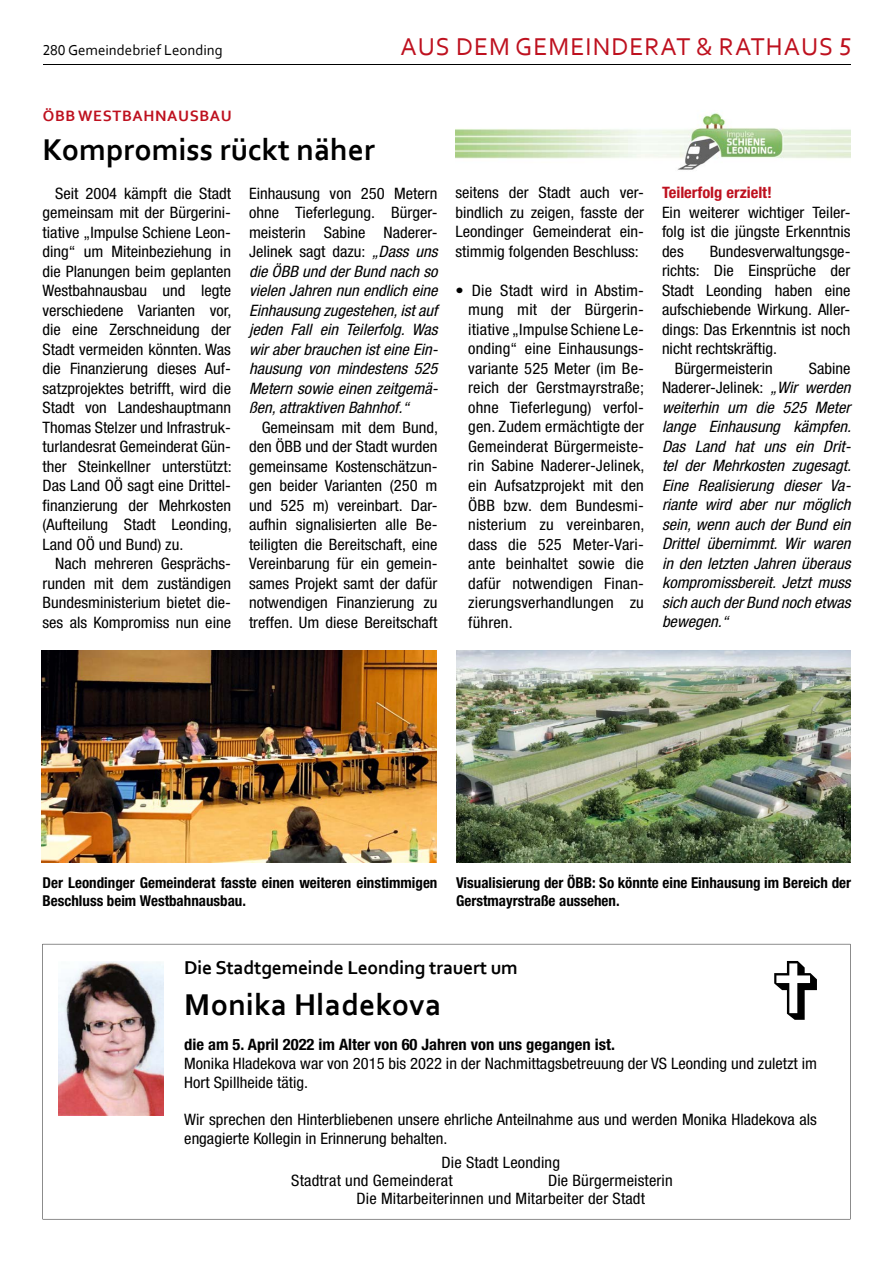
<style>
.page{position:relative;width:893px;height:1263px;background:#fff}
.page>*{position:absolute;margin:0;border:0;box-sizing:border-box;transform-origin:0 0}
.t1{font:700 31.5px "Corbel";color:#000}
.t2{font:25.5px "Corbel";letter-spacing:.04em;color:#be111f}
.t3{font:700 19.5px "Corbel";letter-spacing:-.01em;color:#000}
.t4{font:condensed 15.75px/19.5px "Helvetica Neue";color:#000;text-align:justify;scale:1.05 1}
.t5{font:italic condensed 15.75px/19.5px "Helvetica Neue";color:#000;text-align:justify;scale:1.05 1}
.t6{font:700 condensed 15.75px "Helvetica Neue";color:#000;scale:1.05 1}
.t7{font:700 condensed 15.75px "Helvetica Neue";color:#be111f;scale:1.05 1}
.t8{font:700 15.75px "Corbel";letter-spacing:.04em;color:#be111f}
.t9{font:700 condensed 15px/18px "Helvetica Neue";color:#000}
.t10{font:15px "Corbel";color:#000}
.s1{font-style:normal}
</style>
<div class="page">
<img style="left:42px;top:651px;width:395px;height:211px">
<hr style="left:43px;top:64px;width:808px;height:1px;background:#000">
<img style="left:455px;top:112px;width:395px;height:58px">
<img style="left:456px;top:651px;width:394px;height:211px">
<svg style="left:43px;top:944px;width:807px;height:172px"></svg>
<svg style="left:774px;top:961px;width:43px;height:59px"></svg>
<img style="left:59px;top:962px;width:104px;height:153px">
<p class="t10" style="left:43px;top:40px;width:182px">280 Gemeindebrief Leonding</p>
<h2 class="t2" style="left:401px;top:30px;width:452px">AUS DEM GEMEINDERAT &amp; RATHAUS 5</h2>
<p class="t8" style="left:43px;top:106px;width:191px">ÖBB WESTBAHNAUSBAU</p>
<h1 class="t1" style="left:43px;top:130px;width:334px">Kompromiss rückt näher</h1>
<p class="t4" style="left:43px;top:183px;width:182px;text-indent:13px">Seit 2004 kämpft die Stadt gemeinsam mit der Bürgerini&shy;tiative „Impulse Schiene Leon&shy;ding“ um Miteinbeziehung in die Planungen beim geplanten Westbahnausbau und legte verschiedene Varianten vor, die eine Zerschneidung der Stadt vermeiden könnten. Was die Finanzierung dieses Auf&shy;satzprojektes betrifft, wird die Stadt von Landeshauptmann Thomas Stelzer und Infrastruk&shy;turlandesrat Gemeinderat Gün&shy;ther Steinkellner unterstützt:<br>Das Land OÖ sagt eine Drittel&shy;finanzierung der Mehrkosten (Aufteilung Stadt Leonding, Land OÖ und Bund) zu.</p>
<p class="t4" style="left:43px;top:554px;width:181px;text-indent:13px">Nach mehreren Gesprächs&shy;runden mit dem zuständigen Bundesministerium bietet die&shy;ses als Kompromiss nun eine</p>
<p class="t5" style="left:249px;top:183px;width:181px"><span class="s1">Einhausung von 250 Metern ohne Tieferlegung. Bürger&shy;meisterin Sabine Naderer-Jelinek sagt dazu:</span> „Dass uns die ÖBB und der Bund nach so vielen Jahren nun endlich eine Einhausung zugestehen, ist auf jeden Fall ein Teilerfolg. Was wir aber brauchen ist eine Ein&shy;hausung von mindestens 525<br>Metern sowie einen zeitgemä&shy;ßen, attraktiven Bahnhof.“</p>
<p class="t4" style="left:249px;top:417px;width:182px;text-indent:13px">Gemeinsam mit dem Bund, den ÖBB und der Stadt wurden gemeinsame Kostenschätzun&shy;gen beider Varianten (250 m und 525 m) vereinbart. Dar&shy;aufhin signalisierten alle Be&shy;teiligten die Bereitschaft, eine Vereinbarung für ein gemein&shy;sames Projekt samt der dafür notwendigen Finanzierung zu treffen. Um diese Bereitschaft</p>
<p class="t4" style="left:455px;top:183px;width:181px">seitens der Stadt auch ver&shy;bindlich zu zeigen, fasste der Leondinger Gemeinderat ein&shy;stimmig folgenden Beschluss:</p>
<p class="t4" style="left:468px;top:281px;width:169px;text-indent:-13px">• Die Stadt wird in Abstim&shy;mung mit der Bürgerin&shy;itiative „Impulse Schiene Le&shy;onding“ eine Einhausungs&shy;variante 525 Meter (im Be&shy;reich der Gerstmayrstraße; ohne Tieferlegung) verfol&shy;gen. Zudem ermächtigte der Gemeinderat Bürgermeiste&shy;rin Sabine Naderer-Jelinek, ein Aufsatzprojekt mit den ÖBB bzw. dem Bundesmi&shy;nisterium zu vereinbaren, dass die 525 Meter-Vari&shy;ante beinhaltet sowie die dafür notwendigen Finan&shy;zierungsverhandlungen zu führen.</p>
<p class="t7" style="left:662px;top:183px;width:106px">Teilerfolg erzielt!</p>
<p class="t4" style="left:662px;top:203px;width:181px">Ein weiterer wichtiger Teiler&shy;folg ist die jüngste Erkenntnis des</p>
<p class="t4" style="left:710px;top:242px;width:136px">Bundesverwaltungsge-</p>
<p class="t4" style="left:662px;top:261px;width:181px">richts: Die Einsprüche der</p>
<p class="t4" style="left:662px;top:280px;width:181px">Stadt Leonding haben eine</p>
<p class="t4" style="left:662px;top:300px;width:181px">aufschiebende Wirkung. Aller-</p>
<p class="t4" style="left:662px;top:319px;width:181px">dings: Das Erkenntnis ist noch</p>
<p class="t4" style="left:662px;top:339px;width:111px">nicht rechtskräftig.</p>
<p class="t4" style="left:675px;top:358px;width:95px">Bürgermeisterin</p>
<p class="t5" style="left:662px;top:358px;width:182px;text-indent:147px"><span class="s1">Sabine Naderer-Jelinek:</span> „Wir werden weiterhin um die 525 Meter lange Einhausung kämpfen.<br>Das Land hat uns ein Drit&shy;tel der Mehrkosten zugesagt.<br>Eine Realisierung dieser Va&shy;riante wird aber nur möglich sein, wenn auch der Bund ein Drittel übernimmt. Wir waren in den letzten Jahren überaus kompromissbereit. Jetzt muss sich auch der Bund noch etwas bewegen.“</p>
<p class="t9" style="left:43px;top:874px;width:396px">Der Leondinger Gemeinderat fasste einen weiteren einstimmigen<br>Beschluss beim Westbahnausbau.</p>
<p class="t9" style="left:456px;top:874px;width:396px">Visualisierung der ÖBB: So könnte eine Einhausung im Bereich der<br>Gerstmayrstraße aussehen.</p>
<p class="t3" style="left:184px;top:956px;width:335px">Die Stadtgemeinde Leonding trauert um</p>
<h1 class="t1" style="left:184px;top:985px;width:259px">Monika Hladekova</h1>
<p class="t6" style="left:184px;top:1035px;width:412px">die am 5. April 2022 im Alter von 60 Jahren von uns gegangen ist.</p>
<p class="t4" style="left:184px;top:1053px;width:604px;line-height:18.9px">Monika Hladekova war von 2015 bis 2022 in der Nachmittagsbetreuung der VS Leonding und zuletzt im<br>Hort Spillheide tätig.</p>
<p class="t4" style="left:184px;top:1110px;width:604px;line-height:18.9px">Wir sprechen den Hinterbliebenen unsere ehrliche Anteilnahme aus und werden Monika Hladekova als engagierte Kollegin in Erinnerung behalten.</p>
<p class="t4" style="left:291px;top:1153px;width:257px;line-height:18px;text-indent:150px">Die Stadt Leonding<br>Stadtrat und Gemeinderat</p>
<p class="t4" style="left:357px;top:1171px;width:303px;line-height:18px;text-indent:191px">Die Bürgermeisterin<br>Die Mitarbeiterinnen und Mitarbeiter der Stadt</p>
</div>
